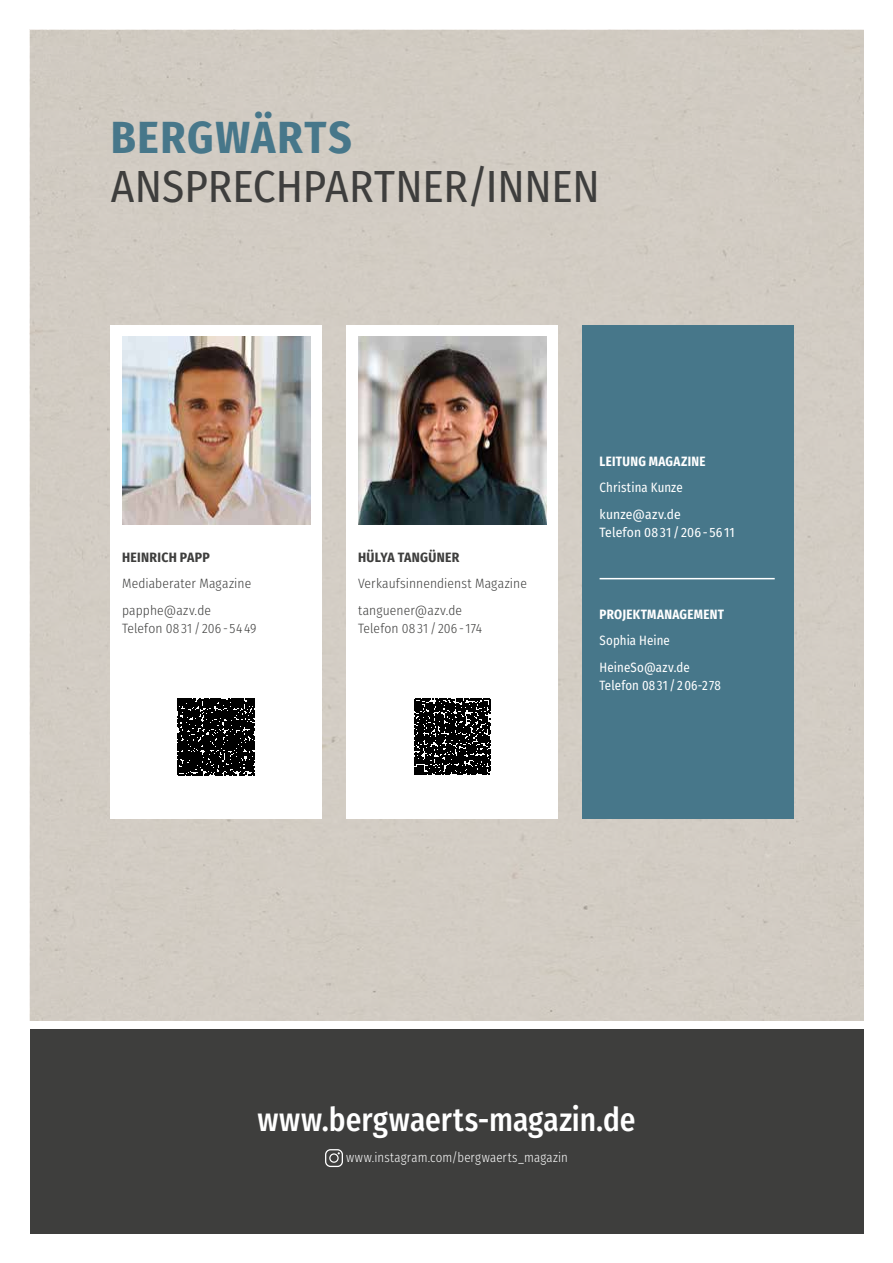
<style>
.page{position:relative;width:893px;height:1263px;background:#fff}
.page>*{position:absolute;margin:0;border:0;box-sizing:border-box;transform-origin:0 0}
.t1{font:45px "Fira Sans Condensed";letter-spacing:-.005em;color:#3e3e3d}
.t2{font:700 45px "Fira Sans Condensed";letter-spacing:.035em;color:#47778a}
.t3{font:500 33px "Fira Sans Condensed";color:#fff;scale:.95 1}
.t4{font:300 13.5px/26.5px "Fira Sans Condensed";letter-spacing:.005em;color:#3e3e3d}
.t5{font:13.5px/26.5px "Fira Sans Condensed";letter-spacing:.01em;color:#fff;scale:.95 1}
.t6{font:300 13.5px "Fira Sans Condensed";letter-spacing:.015em;color:#fff;scale:.95 1}
.t7{font:700 13.5px "Fira Sans Condensed";letter-spacing:.02em;color:#fff;scale:.95 1}
.t8{font:700 13.5px "Fira Sans Condensed";letter-spacing:.02em;color:#3e3e3d}
.t9{font:13.5px "Fira Sans Condensed";letter-spacing:.01em;color:#fff}
</style>
<div class="page">
<div style="left:30px;top:1029px;width:833px;height:204px;background:#3e3e3d"></div>
<div style="left:30px;top:30px;width:833px;height:990px;background:#d2ccc3"></div>
<div style="left:325px;top:1149px;width:18px;height:18px;border:1px solid #fff;border-radius:5px"></div>
<div style="left:329px;top:1153px;width:10px;height:10px;border:1px solid #fff;border-radius:50%"></div>
<div style="left:583px;top:325px;width:211px;height:493px;background:#47778a"></div>
<hr style="left:600px;top:578px;width:175px;height:1px;background:#fff">
<div style="left:111px;top:325px;width:211px;height:493px;background:#fff"></div>
<img style="left:122px;top:336px;width:188px;height:188px">
<svg style="left:177px;top:698px;width:78px;height:78px"></svg>
<svg style="left:178px;top:698px;width:76px;height:77px;background:#1a1a1a"></svg>
<div style="left:347px;top:325px;width:211px;height:493px;background:#fff"></div>
<img style="left:358px;top:336px;width:188px;height:188px">
<svg style="left:414px;top:699px;width:76px;height:76px"></svg>
<h1 class="t2" style="left:111px;top:99px;width:242px">BERGWÄRTS</h1>
<h1 class="t1" style="left:111px;top:152px;width:490px">ANSPRECHPARTNER/INNEN</h1>
<p class="t8" style="left:122px;top:546px;width:89px">HEINRICH PAPP</p>
<p class="t4" style="left:122px;top:570px;width:131px">Mediaberater Magazine papphe@azv.de</p>
<p class="t4" style="left:122px;top:615px;width:136px">Telefon 08 31 / 206 - 54 49</p>
<p class="t8" style="left:358px;top:546px;width:103px">HÜLYA TANGÜNER</p>
<p class="t4" style="left:358px;top:570px;width:170px">Verkaufsinnendienst Magazine tanguener@azv.de</p>
<p class="t4" style="left:358px;top:615px;width:125px">Telefon 08 31 / 206 -174</p>
<p class="t7" style="left:600px;top:450px;width:113px">LEITUNG MAGAZINE</p>
<p class="t5" style="left:600px;top:474px;width:89px">Christina Kunze kunze@azv.de</p>
<p class="t9" style="left:600px;top:522px;width:137px">Telefon 08 31 / 206 - 56 11</p>
<p class="t7" style="left:600px;top:603px;width:132px">PROJEKTMANAGEMENT</p>
<p class="t5" style="left:600px;top:627px;width:96px">Sophia Heine<br>HeineSo@azv.de</p>
<p class="t5" style="left:600px;top:671px;width:129px">Telefon 08 31 / 206-2 78</p>
<h2 class="t3" style="left:257px;top:1093px;width:400px">www.bergwaerts-magazin.de</h2>
<p class="t6" style="left:346px;top:1148px;width:235px">www.instagram.com/bergwaerts_magazin</p>
</div>
